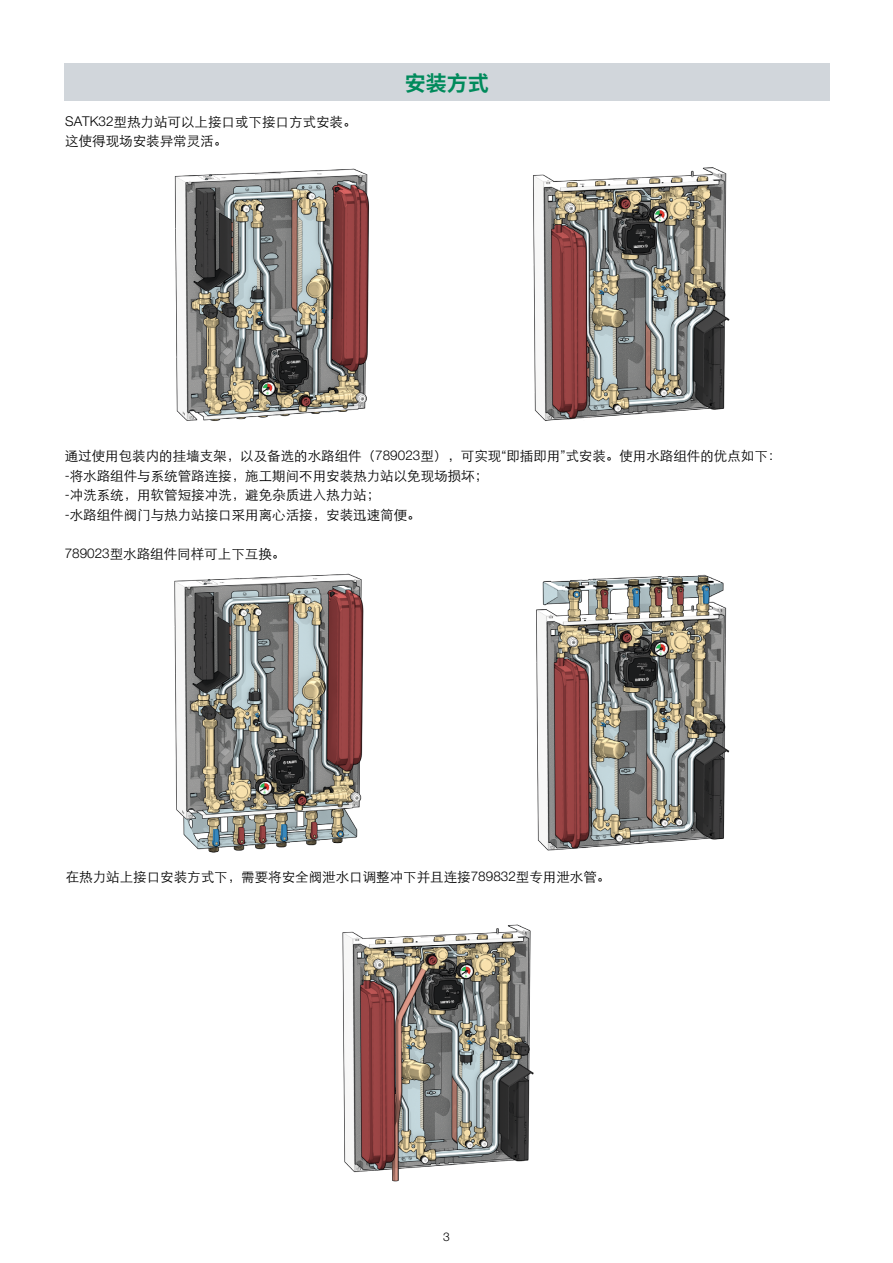
<style>
.page{position:relative;width:893px;height:1263px;background:#fff}
.page>*{position:absolute;margin:0;border:0;box-sizing:border-box;transform-origin:0 0}
.t1{font:700 21px "Source Han Sans CN";color:#008a5b}
.t2{font:13.5px/19.5px "ST Xihei";color:#000}
.t3{font:300 12px "Helvetica Neue LT Std";color:#000}
.s1{font-family:"Helvetica Neue LT Std";font-weight:300}
</style>
<div class="page">
<img style="left:533px;top:167px;width:197px;height:254px">
<img style="left:174px;top:168px;width:195px;height:253px">
<div style="left:64px;top:64px;width:766px;height:37px;background:#d1d6db"></div>
<img style="left:536px;top:574px;width:194px;height:277px">
<img style="left:174px;top:573px;width:190px;height:280px">
<img style="left:342px;top:924px;width:192px;height:258px">
<p class="t2" style="left:65px;top:111px;width:293px"><span class="s1">SATK32</span>型热力站可以上接口或下接口方式安装。这使得现场安装异常灵活。</p>
<h1 class="t1" style="left:405px;top:71px;width:85px">安装方式</h1>
<p class="t2" style="left:65px;top:445px;width:718px">通过使用包装内的挂墙支架，以及备选的水路组件（<span class="s1">789023</span>型），可实现<span class="s1">“</span>即插即用<span class="s1">”</span>式安装。使用水路组件的优点如下：<span class="s1">-</span>将水路组件与系统管路连接，施工期间不用安装热力站以免现场损坏；<br><span class="s1">-</span>冲洗系统，用软管短接冲洗，避免杂质进入热力站；<br><span class="s1">-</span>水路组件阀门与热力站接口采用离心活接，安装迅速简便。</p>
<p class="t2" style="left:65px;top:543px;width:222px"><span class="s1">789023</span>型水路组件同样可上下互换。</p>
<p class="t2" style="left:66px;top:866px;width:546px">在热力站上接口安装方式下，需要将安全阀泄水口调整冲下并且连接<span class="s1">789832</span>型专用泄水管。</p>
<p class="t3" style="left:443px;top:1229px;width:8px">3</p>
</div>
